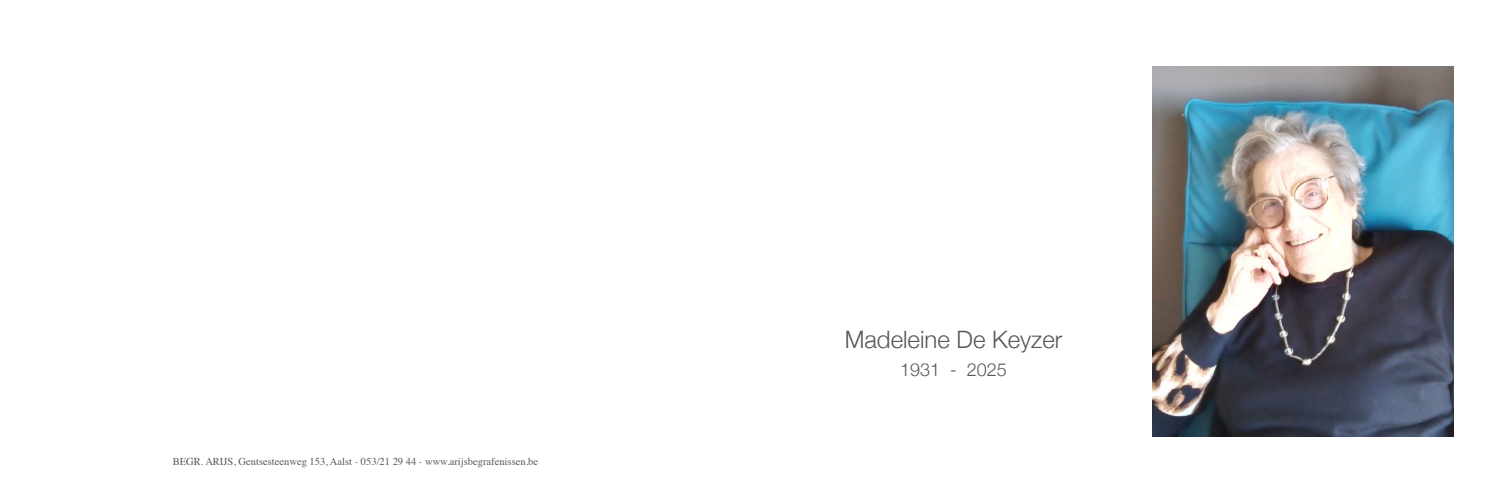
<style>
.page{position:relative;width:1489px;height:489px;background:#fff}
.page>*{position:absolute;margin:0;border:0;box-sizing:border-box;transform-origin:0 0}
.t1{font:300 24px "Helvetica Neue";color:#57585a}
.t2{font:300 18px "Helvetica Neue";color:#57585a}
.t3{font:10.5px "Times";color:#57585a}
</style>
<div class="page">
<img style="left:1152px;top:67px;width:300px;height:369px">
<p class="t3" style="left:173px;top:452px;width:367px">BEGR. ARIJS, Gentsesteenweg 153, Aalst - 053/21 29 44 - www.arijsbegrafenissen.be</p>
<p class="t1" style="left:844px;top:320px;width:219px">Madeleine De Keyzer</p>
<p class="t2" style="left:900px;top:355px;width:108px">1931 - 2025</p>
</div>
